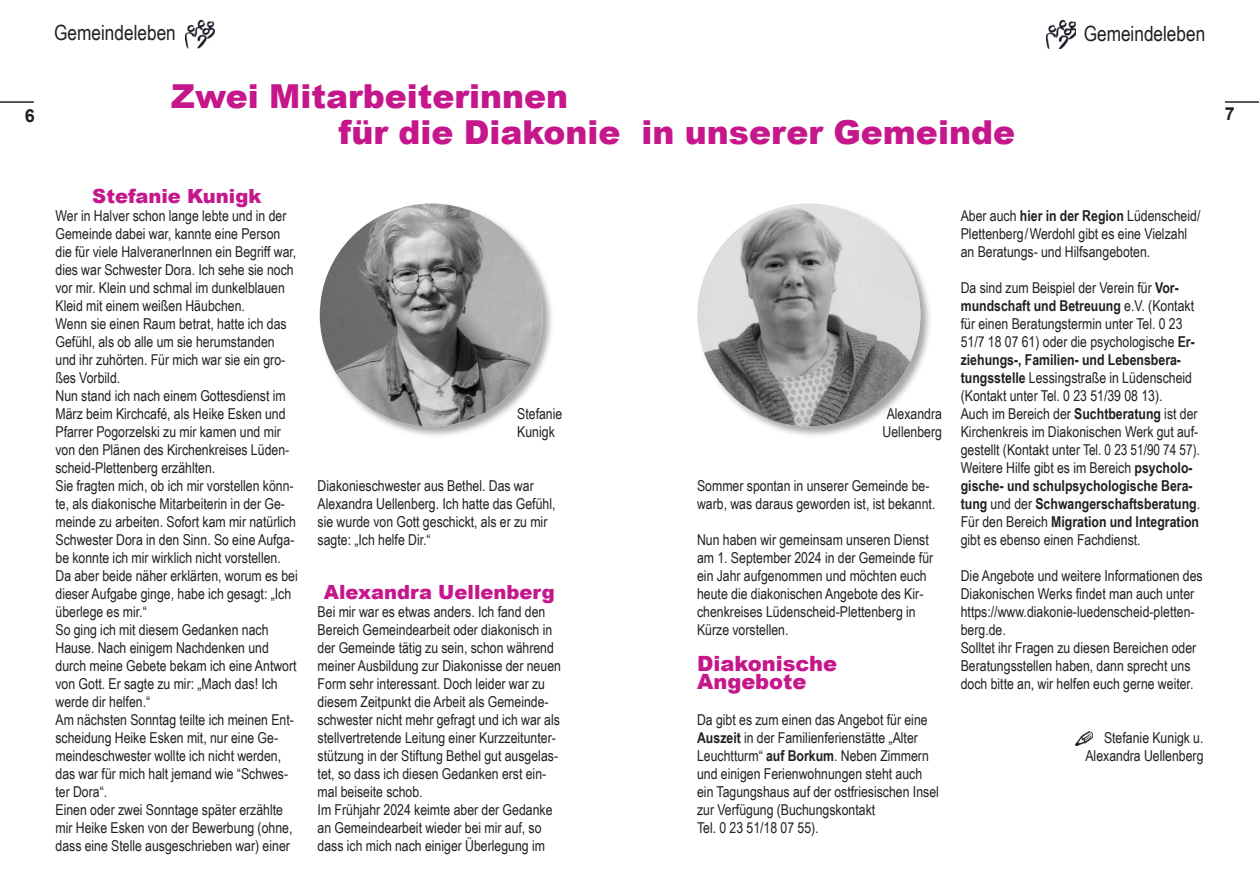
<style>
.page{position:relative;width:1259px;height:893px;background:#fff}
.page>*{position:absolute;margin:0;border:0;box-sizing:border-box;transform-origin:0 0}
.t1{font:900 33px/36px "Arial";color:#c5168c}
.t2{font:21px "Arial Narrow";color:#231f20}
.t3{font:900 21px/18px "Arial";color:#c5168c}
.t4{font:900 19.5px "Arial";color:#c5168c}
.t5{font:700 18px "Arial";color:#231f20}
.t6{font:15px/18px "Arial Narrow";color:#231f20}
.s1{font-weight:700}
</style>
<div class="page">
<hr style="left:0;top:101px;width:34px;height:2px;background:#231f20">
<hr style="left:1225px;top:101px;width:34px;height:2px;background:#231f20">
<img style="left:185px;top:21px;width:30px;height:27px">
<img style="left:1075px;top:732px;width:18px;height:13px">
<img style="left:702px;top:203px;width:228px;height:233px">
<img style="left:697px;top:204px;width:223px;height:222px;border-radius:50%">
<img style="left:319px;top:203px;width:233px;height:233px">
<img style="left:320px;top:204px;width:223px;height:222px;border-radius:50%">
<img style="left:1046px;top:21px;width:29px;height:28px">
<h2 class="t2" style="left:54px;top:25px;width:123px">Gemeindeleben</h2>
<h2 class="t2" style="left:1083px;top:25px;width:123px">Gemeindeleben</h2>
<h1 class="t1" style="left:338px;top:82px;width:678px;text-indent:-167px">Zwei Mitarbeiterinnen<br>für die Diakonie in unserer Gemeinde</h1>
<p class="t5" style="left:25px;top:109px;width:12px">6</p>
<p class="t5" style="left:1225px;top:107px;width:12px">7</p>
<h3 class="t4" style="left:92px;top:189px;width:171px">Stefanie Kunigk</h3>
<p class="t6" style="left:55px;top:208px;width:244px">Wer in Halver schon lange lebte und in der Gemeinde dabei war, kannte eine Person die für viele HalveranerInnen ein Begriff war, dies war Schwester Dora. Ich sehe sie noch vor mir. Klein und schmal im dunkelblauen Kleid mit einem weißen Häubchen.<br>Wenn sie einen Raum betrat, hatte ich das Gefühl, als ob alle um sie herumstanden und ihr zuhörten. Für mich war sie ein gro&shy;ßes Vorbild.<br>Nun stand ich nach einem Gottesdienst im März beim Kirchcafé, als Heike Esken und Pfarrer Pogorzelski zu mir kamen und mir von den Plänen des Kirchenkreises Lüden&shy;scheid-Plettenberg erzählten.<br>Sie fragten mich, ob ich mir vorstellen könn&shy;te, als diakonische Mitarbeiterin in der Ge&shy;meinde zu arbeiten. Sofort kam mir natürlich Schwester Dora in den Sinn. So eine Aufga&shy;be konnte ich mir wirklich nicht vorstellen.<br>Da aber beide näher erklärten, worum es bei dieser Aufgabe ginge, habe ich gesagt: „Ich überlege es mir.“<br>So ging ich mit diesem Gedanken nach Hause. Nach einigem Nachdenken und durch meine Gebete bekam ich eine Antwort von Gott. Er sagte zu mir: „Mach das! Ich werde dir helfen.“<br>Am nächsten Sonntag teilte ich meinen Ent&shy;scheidung Heike Esken mit, nur eine Ge&shy;meindeschwester wollte ich nicht werden, das war für mich halt jemand wie “Schwes&shy;ter Dora“.<br>Einen oder zwei Sonntage später erzählte mir Heike Esken von der Bewerbung (ohne, dass eine Stelle ausgeschrieben war) einer</p>
<p class="t6" style="left:517px;top:406px;width:47px">Stefanie<br>Kunigk</p>
<p class="t6" style="left:318px;top:478px;width:239px">Diakonieschwester aus Bethel. Das war Alexandra Uellenberg. Ich hatte das Gefühl, sie wurde von Gott geschickt, als er zu mir sagte: „Ich helfe Dir.“</p>
<h3 class="t4" style="left:324px;top:585px;width:232px">Alexandra Uellenberg</h3>
<p class="t6" style="left:318px;top:604px;width:245px">Bei mir war es etwas anders. Ich fand den Bereich Gemeindearbeit oder diakonisch in der Gemeinde tätig zu sein, schon während meiner Ausbildung zur Diakonisse der neuen Form sehr interessant. Doch leider war zu diesem Zeitpunkt die Arbeit als Gemeinde&shy;schwester nicht mehr gefragt und ich war als stellvertretende Leitung einer Kurzzeitunter&shy;stützung in der Stiftung Bethel gut ausgelas&shy;tet, so dass ich diesen Gedanken erst ein&shy;mal beiseite schob.<br>Im Frühjahr 2024 keimte aber der Gedanke an Gemeindearbeit wieder bei mir auf, so dass ich mich nach einiger Überlegung im</p>
<p class="t6" style="left:882px;top:406px;width:61px">Alexandra<br>Uellenberg</p>
<p class="t6" style="left:697px;top:478px;width:240px">Sommer spontan in unserer Gemeinde be&shy;warb, was daraus geworden ist, ist bekannt.</p>
<p class="t6" style="left:697px;top:532px;width:238px">Nun haben wir gemeinsam unseren Dienst am 1. September 2024 in der Gemeinde für ein Jahr aufgenommen und möchten euch heute die diakonischen Angebote des Kir&shy;chenkreises Lüdenscheid-Plettenberg in Kürze vorstellen.</p>
<h2 class="t3" style="left:697px;top:657px;width:142px">Diakonische<br>Angebote</h2>
<p class="t6" style="left:697px;top:712px;width:243px">Da gibt es zum einen das Angebot für eine <span class="s1">Auszeit</span> in der Familienferienstätte „Alter Leuchtturm“ <span class="s1">auf Borkum</span>. Neben Zimmern und einigen Ferienwohnungen steht auch ein Tagungshaus auf der ostfriesischen Insel zur Verfügung (Buchungskontakt<br>Tel. 0 23 51/18 07 55).</p>
<p class="t6" style="left:960px;top:208px;width:241px">Aber auch <span class="s1">hier in der Region</span> Lüdenscheid/<br>Plettenberg/Werdohl gibt es eine Vielzahl an Beratungs- und Hilfsangeboten.</p>
<p class="t6" style="left:960px;top:280px;width:241px">Da sind zum Beispiel der Verein für <span class="s1">Vor&shy;mundschaft und Betreuung</span> e.V. (Kontakt für einen Beratungstermin unter Tel. 0 23<br>51/7 18 07 61) oder die psychologische <span class="s1">Er&shy;ziehungs-, Familien- und Lebensbera&shy;tungsstelle</span> Lessingstraße in Lüdenscheid (Kontakt unter Tel. 0 23 51/39 08 13).<br>Auch im Bereich der <span class="s1">Suchtberatung</span> ist der Kirchenkreis im Diakonischen Werk gut auf&shy;gestellt (Kontakt unter Tel. 0 23 51/90 74 57).<br>Weitere Hilfe gibt es im Bereich <span class="s1">psycholo&shy;gische- und schulpsychologische Bera&shy;tung</span> und der <span class="s1">Schwangerschaftsberatung</span>.<br>Für den Bereich <span class="s1">Migration und Integration </span>gibt es ebenso einen Fachdienst.</p>
<p class="t6" style="left:960px;top:568px;width:243px">Die Angebote und weitere Informationen des Diakonischen Werks findet man auch unter https://www.diakonie-luedenscheid-pletten&shy;berg.de.<br>Solltet ihr Fragen zu diesen Bereichen oder Beratungsstellen haben, dann sprecht uns doch bitte an, wir helfen euch gerne weiter.</p>
<p class="t6" style="left:1085px;top:730px;width:120px;text-align:right">Stefanie Kunigk u.<br>Alexandra Uellenberg</p>
</div>
